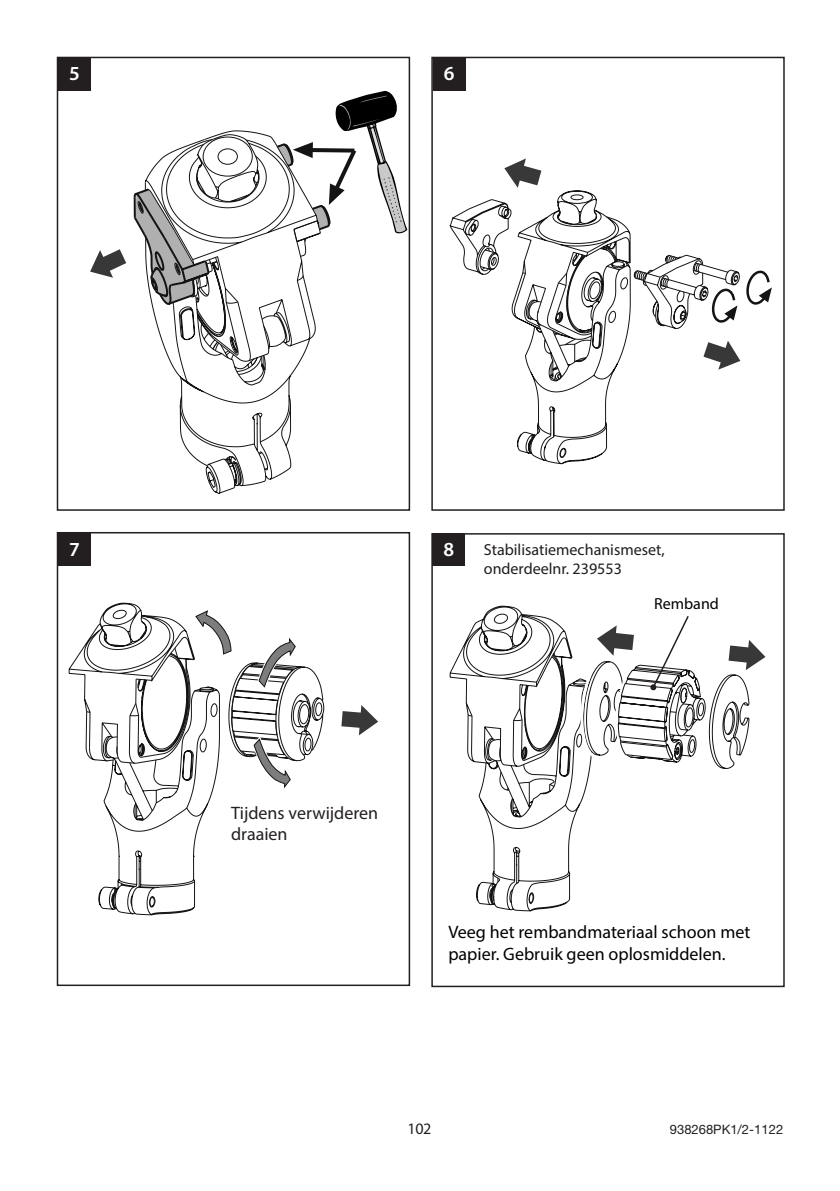
<style>
.page{position:relative;width:840px;height:1191px;background:#fff}
.page>*{position:absolute;margin:0;border:0;box-sizing:border-box;transform-origin:0 0}
.MG-Assembly_Box__Aut{font:600 20px "Myriad Pro";color:#fff}
.MG-Body_Text_L{font:18px/21.6px "Myriad Pro";color:#000001}
.MG-Body_Text_L-2{font:18px/21.6px "Myriad Pro";color:#231f20}
.MG-Label_L{font:16px/19.2px "Myriad Pro";color:#211d1e}
.MG-Label_L-2{font:16px "Myriad Pro";color:#000001}
.t1{font:16px "Myriad Pro";color:#231f20}
.t2{font:13px "Helvetica Neue";color:#231f20}
</style>
<div class="page">
<svg style="left:179px;top:362px;width:121px;height:132px"></svg>
<svg style="left:90px;top:249px;width:36px;height:29px"></svg>
<svg style="left:131px;top:671px;width:193px;height:245px"></svg>
<svg style="left:69px;top:602px;width:244px;height:312px"></svg>
<svg style="left:99px;top:623px;width:86px;height:153px"></svg>
<svg style="left:194px;top:609px;width:38px;height:46px"></svg>
<svg style="left:341px;top:705px;width:37px;height:30px"></svg>
<svg style="left:256px;top:636px;width:40px;height:56px"></svg>
<svg style="left:251px;top:733px;width:40px;height:56px"></svg>
<svg style="left:495px;top:674px;width:254px;height:238px"></svg>
<svg style="left:449px;top:605px;width:224px;height:301px"></svg>
<svg style="left:466px;top:627px;width:265px;height:256px"></svg>
<svg style="left:728px;top:640px;width:37px;height:30px"></svg>
<svg style="left:596px;top:625px;width:37px;height:31px"></svg>
<svg style="left:578px;top:672px;width:18px;height:87px"></svg>
<svg style="left:449px;top:204px;width:30px;height:69px"></svg>
<svg style="left:479px;top:190px;width:152px;height:263px"></svg>
<svg style="left:504px;top:158px;width:37px;height:30px"></svg>
<svg style="left:524px;top:246px;width:247px;height:219px"></svg>
<svg style="left:133px;top:91px;width:274px;height:271px"></svg>
<div style="left:431px;top:533px;width:353px;height:454px;border:2px solid #231f20"></div>
<div style="left:57px;top:57px;width:353px;height:454px;border:2px solid #231f20"></div>
<div style="left:58px;top:58px;width:33px;height:33px;background:#231f20"></div>
<div style="left:431px;top:57px;width:353px;height:454px;border:2px solid #231f20"></div>
<div style="left:432px;top:58px;width:33px;height:33px;background:#231f20"></div>
<div style="left:57px;top:532px;width:353px;height:454px;border:2px solid #231f20"></div>
<div style="left:58px;top:533px;width:33px;height:33px;background:#231f20"></div>
<div style="left:432px;top:533px;width:33px;height:33px;background:#231f20"></div>
<svg style="left:650px;top:614px;width:39px;height:76px"></svg>
<h1 class="MG-Assembly_Box__Aut" style="left:69px;top:61px;width:12px">5</h1>
<h1 class="MG-Assembly_Box__Aut" style="left:443px;top:61px;width:12px">6</h1>
<h1 class="MG-Assembly_Box__Aut" style="left:69px;top:536px;width:12px">7</h1>
<h1 class="MG-Assembly_Box__Aut" style="left:443px;top:536px;width:12px">8</h1>
<p class="MG-Label_L" style="left:483px;top:539px;width:182px">Stabilisatiemechanismeset, onderdeelnr. 239553</p>
<p class="MG-Label_L-2" style="left:653px;top:593px;width:66px">Remband</p>
<p class="MG-Body_Text_L-2" style="left:231px;top:801px;width:148px">Tijdens verwijderen draaien</p>
<p class="MG-Body_Text_L" style="left:448px;top:920px;width:303px">Veeg het rembandmateriaal schoon met papier. Gebruik geen oplosmiddelen.</p>
<p class="t1" style="left:407px;top:1118px;width:25px">102</p>
<p class="t2" style="left:669px;top:1121px;width:115px">938268PK1/2-1122</p>
</div>
